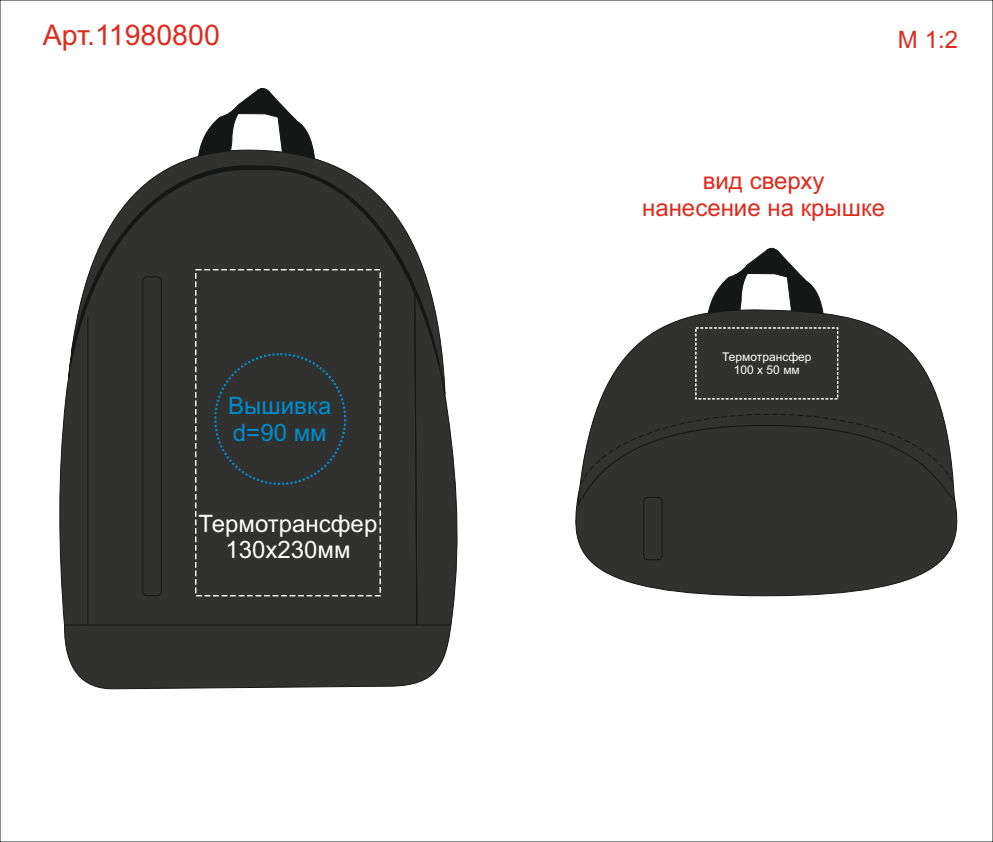
<style>
.page{position:relative;width:993px;height:842px;background:#fff}
.page>*{position:absolute;margin:0;border:0;box-sizing:border-box;transform-origin:0 0}
.t1{font:28.5px "Arial";color:#dd2b1c}
.t2{font:24px/26.8px "Arial";color:#dd2b1c;text-align:center}
.t3{font:24px/26.8px "Arial";color:#fff;text-align:center}
.t4{font:24px/26.8px "Arial";color:#008dcc}
.t5{font:12px/13.4px "Arial";color:#fff;text-align:center}
</style>
<div class="page">
<svg style="left:200px;top:88px;width:113px;height:59px"></svg>
<div style="left:59px;top:379px;width:399px;height:310px;background:#313130"></div>
<svg style="left:68px;top:147px;width:377px;height:247px;fill:#313130"></svg>
<svg style="left:709px;top:247px;width:114px;height:60px"></svg>
<svg style="left:575px;top:487px;width:383px;height:109px;background:#4b4b4a"></svg>
<svg style="left:577px;top:307px;width:377px;height:199px;fill:#313130"></svg>
<svg style="left:579px;top:388px;width:374px;height:97px;background:#3a3a39"></svg>
<div style="left:142px;top:276px;width:19px;height:320px;background:#313130;border:1px solid #151616;border-radius:4px"></div>
<hr style="left:64px;top:625px;width:386px;height:1px;background:#151616">
<hr style="left:87px;top:317px;width:1px;height:308px;background:#151616">
<div style="left:643px;top:497px;width:19px;height:63px;background:#313130;border:1px solid #151616;border-radius:4px"></div>
<div style="left:695px;top:328px;width:142px;height:71px;border:1px dashed #fff"></div>
<svg style="left:414px;top:292px;width:3px;height:333px"></svg>
<div style="left:195px;top:269px;width:185px;height:327px;border:1px dashed #fff"></div>
<div style="left:214px;top:353px;width:132px;height:132px;background:#313130"></div>
<p class="t1" style="left:43px;top:25px;width:178px">Арт.11980800</p>
<p class="t2" style="left:897px;top:28px;width:62px">М 1:2</p>
<p class="t2" style="left:642px;top:170px;width:244px">вид сверху нанесение на крышке</p>
<p class="t4" style="left:228px;top:394px;width:105px">Вышивка d=90 мм</p>
<p class="t3" style="left:198px;top:512px;width:180px">Термотрансфер<br>130х230мм</p>
<p class="t5" style="left:722px;top:351px;width:91px">Термотрансфер<br>100 х 50 мм</p>
</div>
